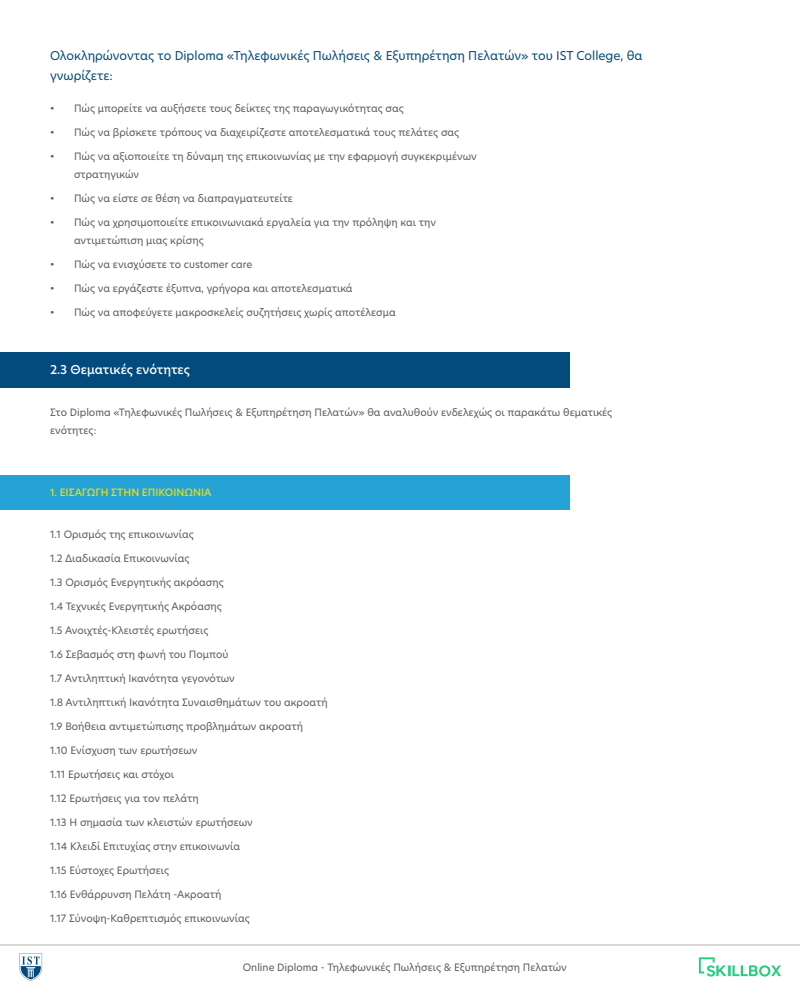
<style>
.page{position:relative;width:800px;height:1000px;background:#fff}
.page>*{position:absolute;margin:0;border:0;box-sizing:border-box;transform-origin:0 0}
.t1{font:12px/20px "Hero New";color:#034a7d}
.t2{font:500 12px "Hero New";color:#fff}
.t3{font:10px/18px "Hero New";color:#5a5a5a}
.t4{font:500 10px "Hero New";color:#eddc11}
</style>
<div class="page">
<img style="left:20px;top:953px;width:23px;height:28px">
<svg style="left:699px;top:957px;width:82px;height:20px"></svg>
<hr style="left:0;top:945px;width:800px;height:1px;background:#b3b3b3">
<div style="left:0;top:352px;width:570px;height:36px;background:#034a7d"></div>
<div style="left:0;top:476px;width:570px;height:34px;background:#25a3d6"></div>
<p class="t1" style="left:50px;top:45px;width:594px">Ολοκληρώνοντας το Diploma «Τηλεφωνικές Πωλήσεις &amp; Εξυπηρέτηση Πελατών» του IST College, θα γνωρίζετε:</p>
<p class="t3" style="left:50px;top:99px;width:355px">• Πώς μπορείτε να αυξήσετε τους δείκτες της παραγωγικότητας σας</p>
<p class="t3" style="left:50px;top:123px;width:411px">• Πώς να βρίσκετε τρόπους να διαχειρίζεστε αποτελεσματικά τους πελάτες σας</p>
<p class="t3" style="left:74px;top:147px;width:404px;text-indent:-24px">• Πώς να αξιοποιείτε τη δύναμη της επικοινωνίας με την εφαρμογή συγκεκριμένων στρατηγικών</p>
<p class="t3" style="left:50px;top:189px;width:245px">• Πώς να είστε σε θέση να διαπραγματευτείτε</p>
<p class="t3" style="left:74px;top:213px;width:364px;text-indent:-24px">• Πώς να χρησιμοποιείτε επικοινωνιακά εργαλεία για την πρόληψη και την αντιμετώπιση μιας κρίσης</p>
<p class="t3" style="left:50px;top:255px;width:204px">• Πώς να ενισχύσετε το customer care</p>
<p class="t3" style="left:50px;top:279px;width:304px">• Πώς να εργάζεστε έξυπνα, γρήγορα και αποτελεσματικά</p>
<p class="t3" style="left:50px;top:303px;width:347px">• Πώς να αποφεύγετε μακροσκελείς συζητήσεις χωρίς αποτέλεσμα</p>
<p class="t2" style="left:50px;top:361px;width:141px">2.3 Θεματικές ενότητες</p>
<p class="t3" style="left:50px;top:403px;width:564px">Στο Diploma «Τηλεφωνικές Πωλήσεις &amp; Εξυπηρέτηση Πελατών» θα αναλυθούν ενδελεχώς οι παρακάτω θεματικές ενότητες:</p>
<p class="t4" style="left:50px;top:485px;width:163px">1. ΕΙΣΑΓΩΓΗ ΣΤΗΝ ΕΠΙΚΟΙΝΩΝΙΑ</p>
<p class="t3" style="left:50px;top:525px;width:145px">1.1 Ορισμός της επικοινωνίας</p>
<p class="t3" style="left:50px;top:549px;width:141px">1.2 Διαδικασία Επικοινωνίας</p>
<p class="t3" style="left:50px;top:573px;width:175px">1.3 Ορισμός Ενεργητικής ακρόασης</p>
<p class="t3" style="left:50px;top:597px;width:173px">1.4 Τεχνικές Ενεργητικής Ακρόασης</p>
<p class="t3" style="left:50px;top:621px;width:160px">1.5 Ανοιχτές-Κλειστές ερωτήσεις</p>
<p class="t3" style="left:50px;top:645px;width:180px">1.6 Σεβασμός στη φωνή του Πομπού</p>
<p class="t3" style="left:50px;top:669px;width:186px">1.7 Αντιληπτική Ικανότητα γεγονότων</p>
<p class="t3" style="left:50px;top:693px;width:279px">1.8 Αντιληπτική Ικανότητα Συναισθημάτων του ακροατή</p>
<p class="t3" style="left:50px;top:717px;width:254px">1.9 Βοήθεια αντιμετώπισης προβλημάτων ακροατή</p>
<p class="t3" style="left:50px;top:741px;width:149px">1.10 Ενίσχυση των ερωτήσεων</p>
<p class="t3" style="left:50px;top:765px;width:126px">1.11 Ερωτήσεις και στόχοι</p>
<p class="t3" style="left:50px;top:789px;width:150px">1.12 Ερωτήσεις για τον πελάτη</p>
<p class="t3" style="left:50px;top:813px;width:204px">1.13 Η σημασία των κλειστών ερωτήσεων</p>
<p class="t3" style="left:50px;top:837px;width:192px">1.14 Κλειδί Επιτυχίας στην επικοινωνία</p>
<p class="t3" style="left:50px;top:861px;width:121px">1.15 Εύστοχες Ερωτήσεις</p>
<p class="t3" style="left:50px;top:885px;width:173px">1.16 Ενθάρρυνση Πελάτη -Ακροατή</p>
<p class="t3" style="left:50px;top:909px;width:201px">1.17 Σύνοψη-Καθρεπτισμός επικοινωνίας</p>
<p class="t3" style="left:243px;top:958px;width:326px">Online Diploma - Τηλεφωνικές Πωλήσεις &amp; Εξυπηρέτηση Πελατών</p>
</div>
